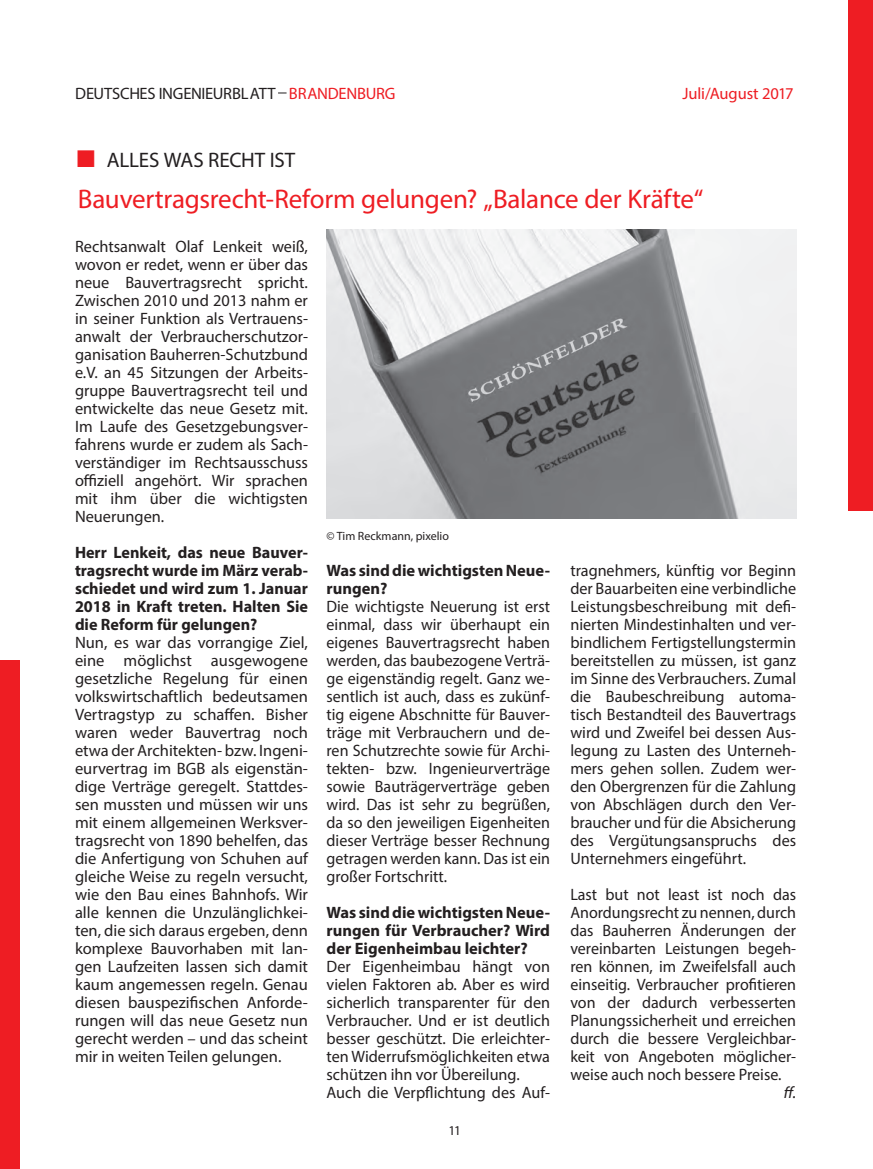
<style>
.page{position:relative;width:873px;height:1169px;background:#fff}
.page>*{position:absolute;margin:0;border:0;box-sizing:border-box;transform-origin:0 0}
.t1{font:27px "Myriad Pro";letter-spacing:-.01em;color:#ee1d23}
.t2{font:21px "Myriad Pro";letter-spacing:-.015em;color:#231f20}
.t3{font:16.5px/18px "Myriad Pro";color:#231f20;text-align:justify}
.t4{font:700 16.5px/18px "Myriad Pro";color:#231f20;text-align:justify}
.t5{font:16.5px "Myriad Pro";letter-spacing:-.01em;color:#ee1d23}
.t6{font:italic 16.5px "Myriad Pro";color:#231f20}
.t7{font:13.5px "Myriad Pro";color:#231f20}
.t8{font:12px "Myriad Pro";color:#231f20}
.s1{color:#ee1d23}
.s2{font-family:"Arial";font-size:36px;color:#ee1d23}
</style>
<div class="page">
<div style="left:849px;top:0;width:24px;height:511px;background:#ee1d23"></div>
<div style="left:0;top:660px;width:20px;height:508px;background:#ee1d23"></div>
<img style="left:327px;top:229px;width:469px;height:289px">
<p class="t3" style="left:75px;top:85px;width:322px">DEUTSCHES INGENIEURBLATT <span class="s1">BRANDENBURG</span></p>
<p class="t5" style="left:682px;top:84px;width:113px">Juli/August 2017</p>
<p class="t2" style="left:75px;top:147px;width:222px"><span class="s2">■</span> ALLES WAS RECHT IST</p>
<h1 class="t1" style="left:78px;top:183px;width:627px">Bauvertragsrecht-Reform gelungen? „Balance der Kräfte“</h1>
<p class="t3" style="left:75px;top:237px;width:235px">Rechtsanwalt Olaf Lenkeit weiß, wovon er redet, wenn er über das neue Bauvertragsrecht spricht.<br>Zwischen 2010 und 2013 nahm er in seiner Funktion als Vertrauens&shy;anwalt der Verbraucherschutzor&shy;ganisation Bauherren-Schutzbund e.V. an 45 Sitzungen der Arbeits&shy;gruppe Bauvertragsrecht teil und entwickelte das neue Gesetz mit.<br>Im Laufe des Gesetzgebungsver&shy;fahrens wurde er zudem als Sach&shy;verständiger im Rechtsausschuss offiziell angehört. Wir sprachen mit ihm über die wichtigsten Neuerungen.</p>
<p class="t4" style="left:75px;top:542px;width:235px">Herr Lenkeit, das neue Bauver&shy;tragsrecht wurde im März verab&shy;schiedet und wird zum 1. Januar 2018 in Kraft treten. Halten Sie die Reform für gelungen?</p>
<p class="t3" style="left:75px;top:633px;width:235px">Nun, es war das vorrangige Ziel, eine möglichst ausgewogene gesetzliche Regelung für einen volkswirtschaftlich bedeutsamen Vertragstyp zu schaffen. Bisher waren weder Bauvertrag noch etwa der Architekten- bzw. Ingeni&shy;eurvertrag im BGB als eigenstän&shy;dige Verträge geregelt. Stattdes&shy;sen mussten und müssen wir uns mit einem allgemeinen Werksver&shy;tragsrecht von 1890 behelfen, das die Anfertigung von Schuhen auf gleiche Weise zu regeln versucht, wie den Bau eines Bahnhofs. Wir alle kennen die Unzulänglichkei&shy;ten, die sich daraus ergeben, denn komplexe Bauvorhaben mit lan&shy;gen Laufzeiten lassen sich damit kaum angemessen regeln. Genau diesen bauspezifischen Anforde&shy;rungen will das neue Gesetz nun gerecht werden – und das scheint mir in weiten Teilen gelungen.</p>
<p class="t8" style="left:327px;top:528px;width:124px">© Tim Reckmann, pixelio</p>
<p class="t3" style="left:570px;top:561px;width:227px">tragnehmers, künftig vor Beginn der Bauarbeiten eine verbindliche Leistungsbeschreibung mit defi&shy;nierten Mindestinhalten und ver&shy;bindlichem Fertigstellungstermin bereitstellen zu müssen, ist ganz im Sinne des Verbrauchers. Zumal die Baubeschreibung automa&shy;tisch Bestandteil des Bauvertrags wird und Zweifel bei dessen Aus&shy;legung zu Lasten des Unterneh&shy;mers gehen sollen. Zudem wer&shy;den Obergrenzen für die Zahlung von Abschlägen durch den Ver&shy;braucher und für die Absicherung des Vergütungsanspruchs des Unternehmers eingeführt.</p>
<p class="t3" style="left:570px;top:885px;width:227px">Last but not least ist noch das Anordungsrecht zu nennen, durch das Bauherren Änderungen der vereinbarten Leistungen begeh&shy;ren können, im Zweifelsfall auch einseitig. Verbraucher profitieren von der dadurch verbesserten Planungssicherheit und erreichen durch die bessere Vergleichbar&shy;keit von Angeboten möglicher&shy;weise auch noch bessere Preise.</p>
<p class="t6" style="left:784px;top:1082px;width:14px">ff.</p>
<p class="t4" style="left:327px;top:560px;width:225px">Was sind die wichtigsten Neue&shy;rungen?</p>
<p class="t3" style="left:327px;top:597px;width:225px">Die wichtigste Neuerung ist erst einmal, dass wir überhaupt ein eigenes Bauvertragsrecht haben werden, das baubezogene Verträ&shy;ge eigenständig regelt. Ganz we&shy;sentlich ist auch, dass es zukünf&shy;tig eigene Abschnitte für Bauver&shy;träge mit Verbrauchern und de&shy;ren Schutzrechte sowie für Archi&shy;tekten- bzw. Ingenieurverträge sowie Bauträgerverträge geben wird. Das ist sehr zu begrüßen, da so den jeweiligen Eigenheiten dieser Verträge besser Rechnung getragen werden kann. Das ist ein großer Fortschritt.</p>
<p class="t4" style="left:327px;top:902px;width:225px">Was sind die wichtigsten Neue&shy;rungen für Verbraucher? Wird der Eigenheimbau leichter?</p>
<p class="t3" style="left:327px;top:957px;width:225px;text-align:left">Der Eigenheimbau hängt von vielen Faktoren ab. Aber es wird sicherlich transparenter für den<br>Verbraucher. Und er ist deutlich besser geschützt. Die erleichter&shy;ten Widerrufsmöglichkeiten etwa schützen ihn vor Übereilung.<br>Auch die Verpflichtung des Auf-</p>
<p class="t7" style="left:448px;top:1121px;width:14px">11</p>
</div>
